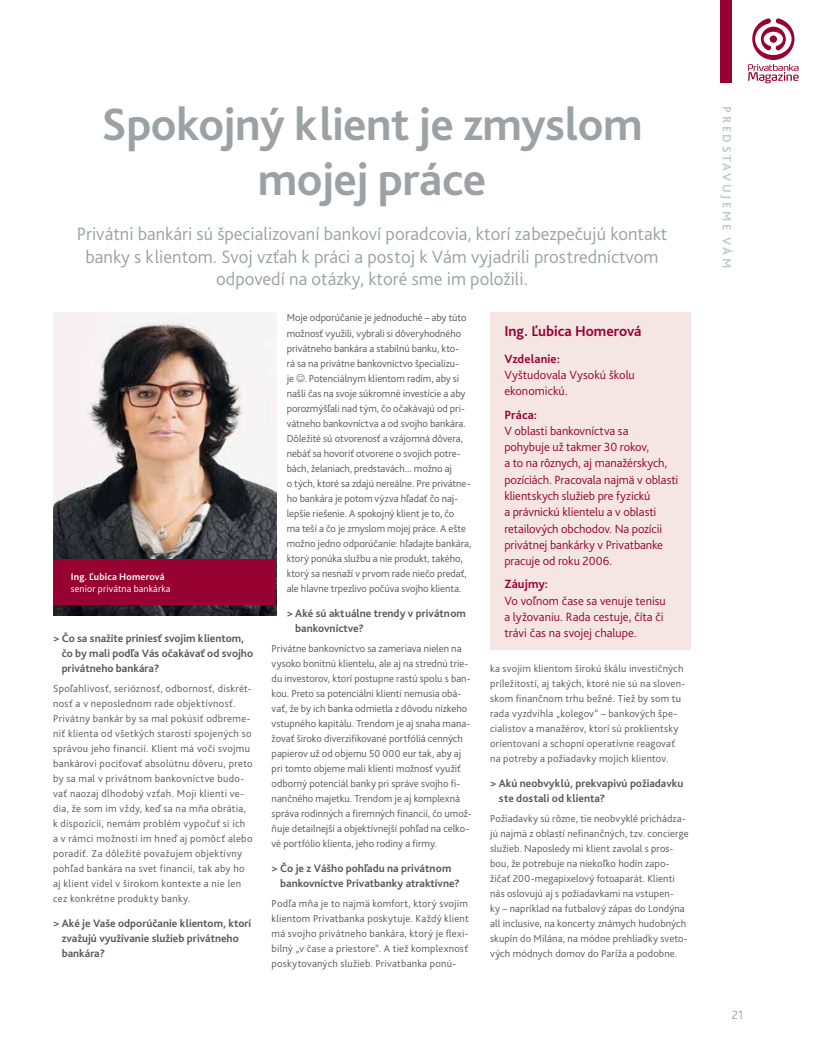
<style>
.page{position:relative;width:815px;height:1053px;background:#fff}
.page>*{position:absolute;margin:0;border:0;box-sizing:border-box;transform-origin:0 0}
.t1{font:700 47.5px/55px "Bliss Pro";letter-spacing:-.01em;color:#9ba1a5;text-align:center}
.t2{font:300 18.75px/22.5px "Bliss Pro";color:#9ba1a5;text-align:center}
.t3{font:700 15px "Bliss Pro";color:#970232}
.t4{font:300 12.5px/16.2px "Bliss Pro";letter-spacing:-.005em;color:#970232}
.t5{font:700 12.5px "Bliss Pro";letter-spacing:.005em;color:#970232}
.t6{font:700 12.5px "Bliss Pro";letter-spacing:.2em;color:#c3c8cb}
.t7{font:300 12.5px "Bliss Pro";color:#9ba1a5}
.t8{font:700 11.25px/15px "Bliss Pro";color:#58585a}
.t9{font:300 10.62px/15px "Bliss Pro";letter-spacing:.005em;color:#58585a}
.t10{font:300 10.62px/15px "Bliss Pro";letter-spacing:.03em;color:#58585a}
.t11{font:300 10px "Bliss Pro";letter-spacing:.015em;color:#fff}
.t12{font:700 10px "Bliss Pro";letter-spacing:.015em;color:#fff}
</style>
<div class="page">
<div style="left:720px;top:0;width:12px;height:83px;background:#970232"></div>
<svg style="left:748px;top:18px;width:51px;height:65px"></svg>
<div style="left:490px;top:312px;width:201px;height:337px;background:#f5e6e4"></div>
<img style="left:53px;top:312px;width:223px;height:303px">
<div style="left:53px;top:559px;width:223px;height:46px;background:#970232"></div>
<h1 class="t1" style="left:102px;top:96px;width:543px">Spokojný klient je zmyslom mojej práce</h1>
<h2 class="t2" style="left:77px;top:222px;width:592px">Privátni bankári sú špecializovaní bankoví poradcovia, ktorí zabezpečujú kontakt banky s klientom. Svoj vzťah k práci a postoj k Vám vyjadrili prostredníctvom odpovedí na otázky, ktoré sme im položili.</h2>
<p class="t12" style="left:71px;top:570px;width:95px">Ing. Ľubica Homerová</p>
<p class="t11" style="left:71px;top:582px;width:101px">senior privátna bankárka</p>
<p class="t8" style="left:62px;top:630px;width:193px;text-indent:-9px">&gt; Čo sa snažíte priniesť svojim klientom, čo by mali podľa Vás očakávať od svojho privátneho bankára?</p>
<p class="t10" style="left:53px;top:680px;width:201px">Spoľahlivosť, serióznosť, odbornosť, diskrét&shy;nosť a v neposlednom rade objektívnosť.<br>Privátny bankár by sa mal pokúsiť odbreme&shy;niť klienta od všetkých starostí spojených so správou jeho financií. Klient má voči svojmu bankárovi pociťovať absolútnu dôveru, preto by sa mal v privátnom bankovníctve budo&shy;vať naozaj dlhodobý vzťah. Moji klienti ve&shy;dia, že som im vždy, keď sa na mňa obrátia, k dispozícii, nemám problém vypočuť si ich a v rámci možností im hneď aj pomôcť alebo poradiť. Za dôležité považujem objektívny pohľad bankára na svet financií, tak aby ho aj klient videl v širokom kontexte a nie len cez konkrétne produkty banky.</p>
<p class="t8" style="left:62px;top:915px;width:191px;text-indent:-9px">&gt; Aké je Vaše odporúčanie klientom, ktorí zvažujú využívanie služieb privátneho bankára?</p>
<p class="t9" style="left:287px;top:310px;width:186px">Moje odporúčanie je jednoduché – aby túto možnosť využili, vybrali si dôveryhodného privátneho bankára a stabilnú banku, kto-<br>rá sa na privátne bankovníctvo špecializu-<br>je . Potenciálnym klientom radím, aby si našli čas na svoje súkromné investície a aby porozmýšľali nad tým, čo očakávajú od pri&shy;vátneho bankovníctva a od svojho bankára.<br>Dôležité sú otvorenosť a vzájomná dôvera, nebáť sa hovoriť otvorene o svojich potre&shy;bách, želaniach, predstavách... možno aj<br>o tých, ktoré sa zdajú nereálne. Pre privátne&shy;ho bankára je potom výzva hľadať čo naj&shy;lepšie riešenie. A spokojný klient je to, čo<br>ma teší a čo je zmyslom mojej práce. A ešte možno jedno odporúčanie: hľadajte bankára, ktorý ponúka službu a nie produkt, takého, ktorý sa nesnaží v prvom rade niečo predať, ale hlavne trpezlivo počúva svojho klienta.</p>
<p class="t8" style="left:295px;top:605px;width:172px;text-indent:-9px">&gt; Aké sú aktuálne trendy v privátnom bankovníctve?</p>
<p class="t9" style="left:272px;top:640px;width:201px">Privátne bankovníctvo sa zameriava nielen na vysoko bonitnú klientelu, ale aj na strednú trie&shy;du investorov, ktorí postupne rastú spolu s ban&shy;kou. Preto sa potenciálni klienti nemusia obá&shy;vať, že by ich banka odmietla z dôvodu nízkeho vstupného kapitálu. Trendom je aj snaha mana&shy;žovať široko diverzifikované portfóliá cenných papierov už od objemu 50 000 eur tak, aby aj pri tomto objeme mali klienti možnosť využiť odborný potenciál banky pri správe svojho fi&shy;nančného majetku. Trendom je aj komplexná správa rodinných a firemných financií, čo umož&shy;ňuje detailnejší a objektívnejší pohľad na celko&shy;vé portfólio klienta, jeho rodiny a firmy.</p>
<p class="t8" style="left:280px;top:860px;width:181px;text-indent:-9px">&gt; Čo je z Vášho pohľadu na privátnom bankovníctve Privatbanky atraktívne?</p>
<p class="t9" style="left:272px;top:895px;width:199px;text-align:justify">Podľa mňa je to najmä komfort, ktorý svojim klientom Privatbanka poskytuje. Každý klient má svojho privátneho bankára, ktorý je flexi&shy;bilný „v čase a priestore“. A tiež komplexnosť poskytovaných služieb. Privatbanka ponú-</p>
<h3 class="t3" style="left:504px;top:321px;width:139px">Ing. Ľubica Homerová</h3>
<p class="t5" style="left:504px;top:351px;width:57px">Vzdelanie:</p>
<p class="t4" style="left:504px;top:366px;width:132px">Vyštudovala Vysokú školu ekonomickú.</p>
<p class="t5" style="left:504px;top:407px;width:34px">Práca:</p>
<p class="t4" style="left:504px;top:422px;width:176px">V oblasti bankovníctva sa<br>pohybuje už takmer 30 rokov,<br>a to na rôznych, aj manažérskych, pozíciách. Pracovala najmä v oblasti klientskych služieb pre fyzickú<br>a právnickú klientelu a v oblasti retailových obchodov. Na pozícii privátnej bankárky v Privatbanke pracuje od roku 2006.</p>
<p class="t5" style="left:504px;top:576px;width:45px">Záujmy:</p>
<p class="t4" style="left:504px;top:592px;width:163px">Vo voľnom čase sa venuje tenisu a lyžovaniu. Rada cestuje, číta či trávi čas na svojej chalupe.</p>
<p class="t9" style="left:490px;top:660px;width:197px">ka svojim klientom širokú škálu investičných príležitostí, aj takých, ktoré nie sú na sloven&shy;skom finančnom trhu bežné. Tiež by som tu rada vyzdvihla „kolegov“ – bankových špe&shy;cialistov a manažérov, ktorí sú proklientsky orientovaní a schopní operatívne reagovať na potreby a požiadavky mojich klientov.</p>
<p class="t8" style="left:499px;top:775px;width:186px;text-indent:-9px">&gt; Akú neobvyklú, prekvapivú požiadavku ste dostali od klienta?</p>
<p class="t9" style="left:490px;top:810px;width:200px">Požiadavky sú rôzne, tie neobvyklé prichádza&shy;jú najmä z oblastí nefinančných, tzv. concierge služieb. Naposledy mi klient zavolal s pros&shy;bou, že potrebuje na niekoľko hodín zapo&shy;žičať 200-megapixelový fotoaparát. Klienti nás oslovujú aj s požiadavkami na vstupen-<br>ky – napríklad na futbalový zápas do Londýna all inclusive, na koncerty známych hudobných skupín do Milána, na módne prehliadky sveto&shy;vých módnych domov do Paríža a podobne.</p>
<p class="t6" style="left:735px;top:106px;width:163px;rotate:90deg">PREDSTAVUJEME VÁM</p>
<p class="t7" style="left:732px;top:1007px;width:13px">21</p>
</div>
